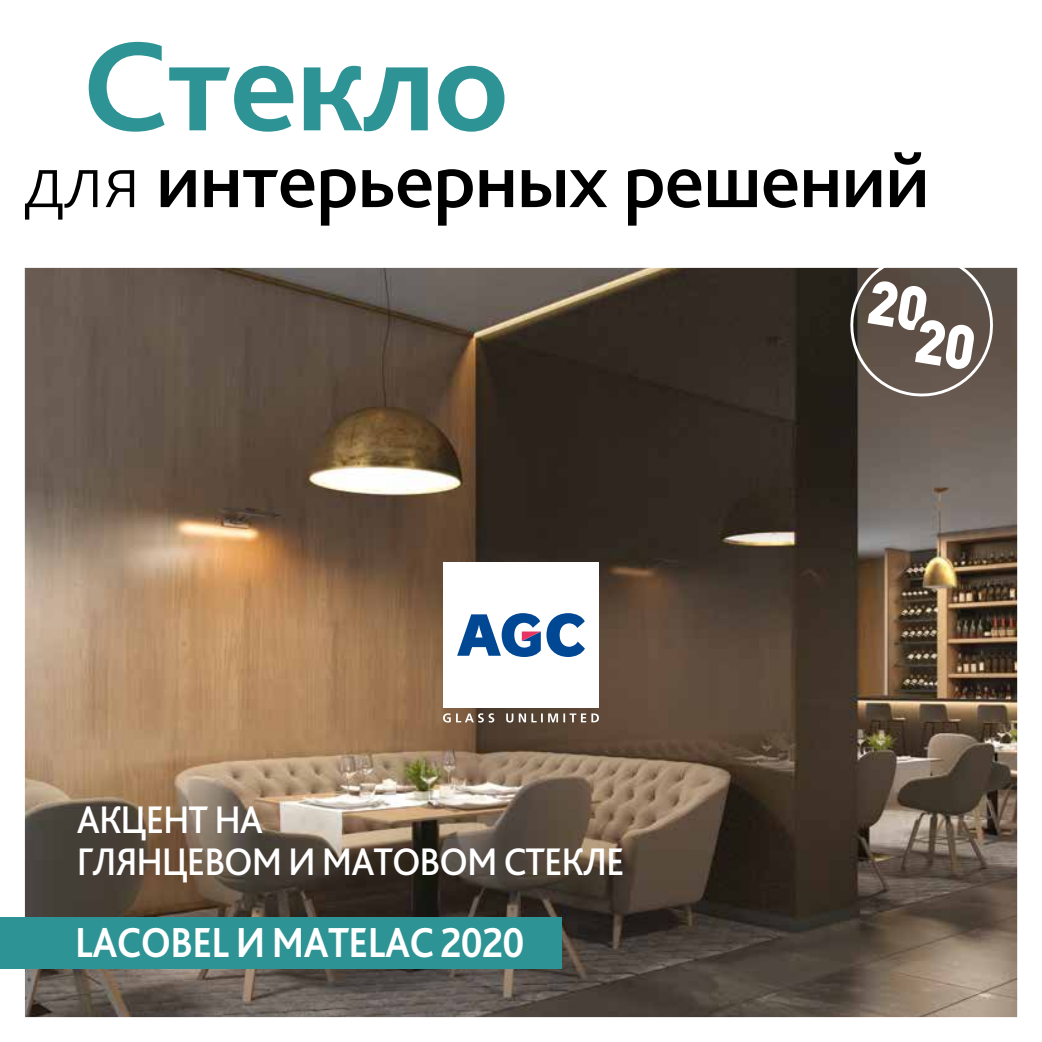
<style>
.page{position:relative;width:1042px;height:1042px;background:#fff}
.page>*{position:absolute;margin:0;border:0;box-sizing:border-box;transform-origin:0 0}
.t1{font:700 133px "Bliss Pro";letter-spacing:-.02em;color:#2e9394;scale:1.05 1}
.t2{font:500 78.23px "Bliss Pro";letter-spacing:-.02em;color:#000;scale:1.05 1}
.t3{font:700 43.93px "Bliss Pro";letter-spacing:-.015em;color:#fff;scale:.9 1}
.t4{font:500 40.25px/41.8px "Bliss Pro";letter-spacing:-.03em;color:#fff;scale:.93 1}
.s1{font-weight:200}
</style>
<div class="page">
<img style="left:25px;top:268px;width:992px;height:749px">
<svg style="left:843px;top:267px;width:157px;height:133px"></svg>
<div style="left:0;top:917px;width:561px;height:51px;background:#2e9394"></div>
<div style="left:443px;top:562px;width:156px;height:146px;background:#fff"></div>
<svg style="left:457px;top:613px;width:128px;height:44px"></svg>
<svg style="left:443px;top:713px;width:156px;height:9px"></svg>
<h1 class="t1" style="left:81px;top:4px;width:410px">Стекло</h1>
<h2 class="t2" style="left:23px;top:133px;width:865px"><span class="s1">для</span> интерьерных решений</h2>
<p class="t4" style="left:77px;top:798px;width:590px">АКЦЕНТ НА<br>ГЛЯНЦЕВОМ И МАТОВОМ СТЕКЛЕ</p>
<p class="t3" style="left:75px;top:915px;width:501px">LACOBEL И MATELAC 2020</p>
</div>
